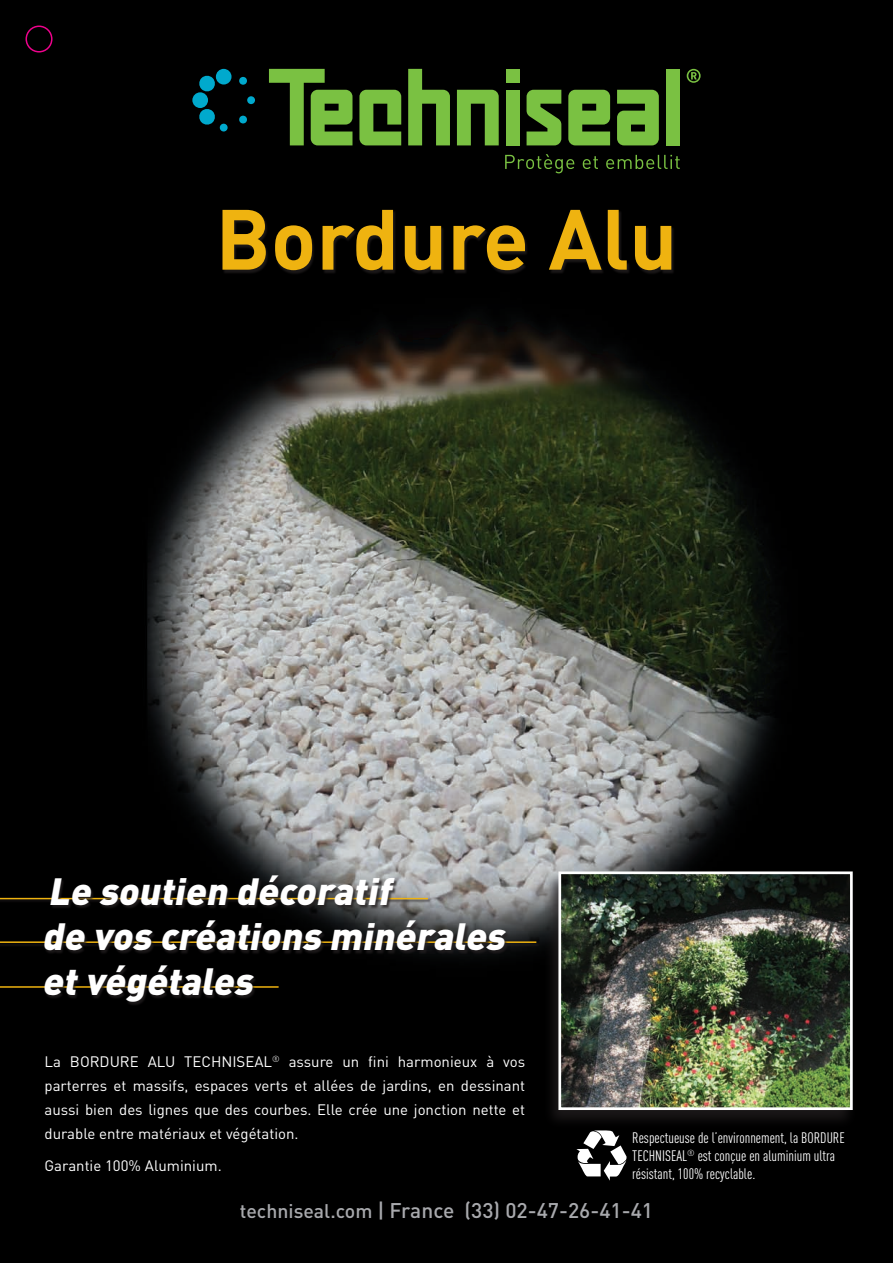
<style>
.page{position:relative;width:893px;height:1263px;background:#fff}
.page>*{position:absolute;margin:0;border:0;box-sizing:border-box;transform-origin:0 0}
.t1{font:700 84px "DIN";color:#efb310}
.t2{font:italic 900 37.5px "DIN";color:#fff}
.t3{font:500 21px "DIN";color:#a8a9ad}
.t4{font:15px/24px "DIN";color:#fff;text-align:justify}
.t5{font:condensed 15px/18px "DINOT";color:#fff}
.s1{font-size:19.5px}
</style>
<div class="page">
<img style="left:0;top:0;width:893px;height:1263px">
<svg style="left:568px;top:90px;width:42px;height:55px;background:#67a438"></svg>
<svg style="left:359px;top:90px;width:42px;height:55px;background:#5d9432"></svg>
<div style="left:666px;top:69px;width:14px;height:76px;background:#7ac142"></div>
<svg style="left:408px;top:69px;width:42px;height:76px;background:#4c7929"></svg>
<svg style="left:457px;top:90px;width:42px;height:55px;background:#5a8e30"></svg>
<svg style="left:269px;top:69px;width:83px;height:76px;background:#456d25"></svg>
<svg style="left:617px;top:90px;width:42px;height:55px;background:#68a438"></svg>
<svg style="left:527px;top:90px;width:34px;height:55px;background:#5e9432"></svg>
<div style="left:506px;top:69px;width:14px;height:14px;background:#7ac142"></div>
<div style="left:506px;top:90px;width:14px;height:55px;background:#7ac142"></div>
<div style="left:216px;top:69px;width:16px;height:16px;background:#00a9cd;border-radius:50%"></div>
<div style="left:220px;top:124px;width:8px;height:8px;background:#00a9cd;border-radius:50%"></div>
<svg style="left:198px;top:75px;width:18px;height:17px"></svg>
<svg style="left:239px;top:115px;width:8px;height:9px"></svg>
<div style="left:192px;top:92px;width:16px;height:16px;background:#00a9cd;border-radius:50%"></div>
<div style="left:247px;top:96px;width:8px;height:8px;background:#00a9cd;border-radius:50%"></div>
<svg style="left:198px;top:108px;width:18px;height:17px"></svg>
<svg style="left:239px;top:76px;width:8px;height:9px"></svg>
<svg style="left:687px;top:69px;width:14px;height:14px"></svg>
<svg style="left:505px;top:154px;width:69px;height:19px"></svg>
<svg style="left:583px;top:156px;width:15px;height:13px"></svg>
<svg style="left:606px;top:155px;width:74px;height:14px"></svg>
<div style="left:223px;top:210px;width:452px;height:65px;background:#231f20;opacity:.75"></div>
<div style="left:26px;top:26px;width:27px;height:27px;border:2px solid #ed028c;border-radius:50%"></div>
<svg style="left:576px;top:1130px;width:51px;height:51px"></svg>
<div style="left:0;top:898px;width:540px;height:49px;background:#231f20;opacity:.75"></div>
<hr style="left:0;top:898px;width:428px;height:1px;background:#efb310">
<hr style="left:0;top:941px;width:536px;height:2px;background:#efb310">
<hr style="left:0;top:986px;width:279px;height:2px;background:#efb310">
<div style="left:543px;top:870px;width:315px;height:260px;background:#231f20;opacity:.75"></div>
<img style="left:562px;top:875px;width:287px;height:231px">
<div style="left:558px;top:871px;width:295px;height:239px;border:3px solid #fff"></div>
<div style="left:45px;top:876px;width:465px;height:130px;background:#231f20;opacity:.75"></div>
<p class="t1" style="left:216px;top:184px;width:463px">Bordure Alu</p>
<p class="t2" style="left:48px;top:867px;width:353px">Le soutien décoratif</p>
<p class="t2" style="left:42px;top:912px;width:472px">de vos créations minérales</p>
<p class="t2" style="left:42px;top:957px;width:220px">et végétales</p>
<p class="t4" style="left:45px;top:1049px;width:482px">La BORDURE ALU TECHNISEAL<sup>®</sup> assure un fini harmonieux à vos parterres et massifs, espaces verts et allées de jardins, en dessinant aussi bien des lignes que des courbes. Elle crée une jonction nette et durable entre matériaux et végétation.</p>
<p class="t4" style="left:45px;top:1153px;width:179px">Garantie 100% Aluminium.</p>
<p class="t5" style="left:632px;top:1129px;width:214px">Respectueuse de l’environnement, la BORDURE<br>TECHNISEAL<sup>®</sup> est conçue en aluminium ultra résistant, 100% recyclable.</p>
<p class="t3" style="left:240px;top:1197px;width:415px"><span class="s1">techniseal.com</span> | France (33) 02-47-26-41-41</p>
</div>
